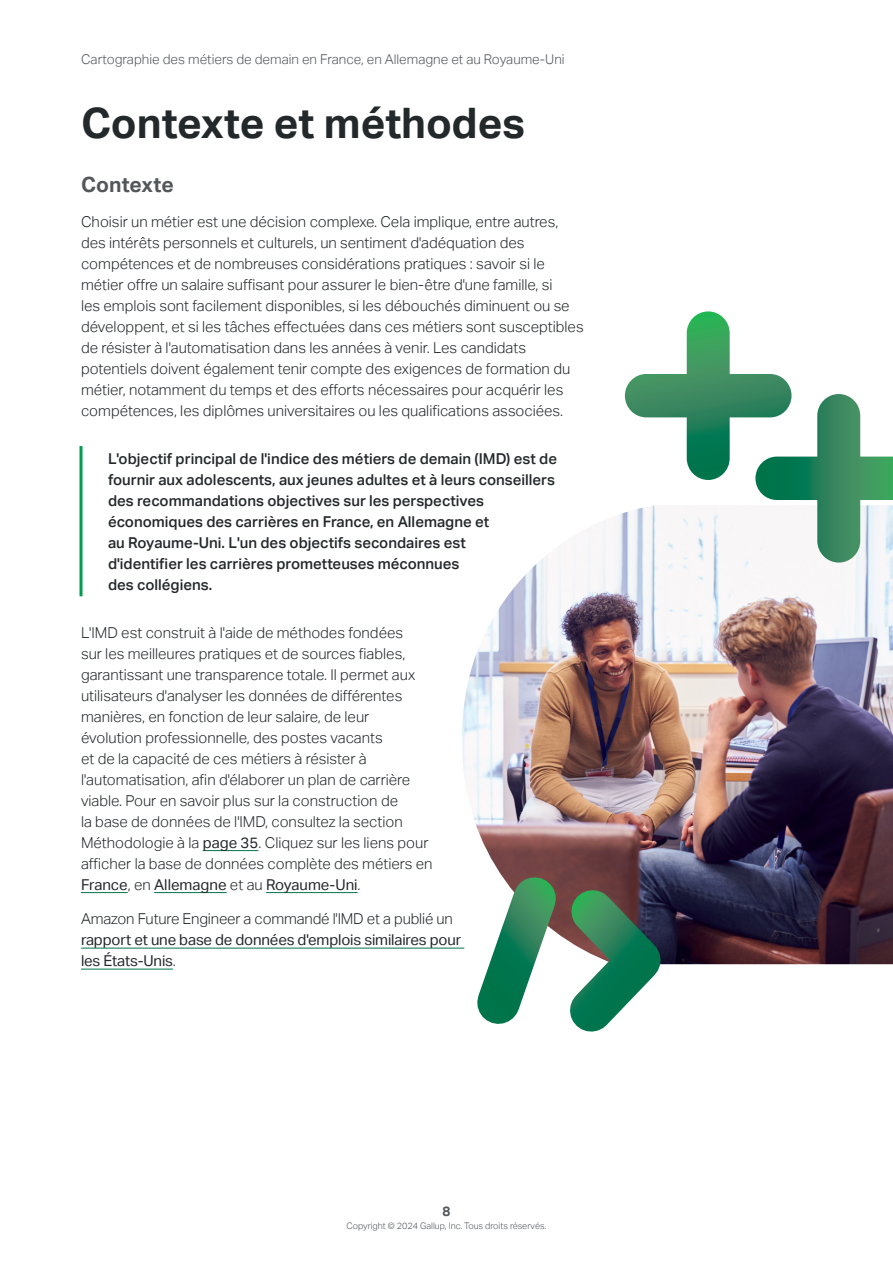
<style>
.page{position:relative;width:893px;height:1263px;background:#fff}
.page>*{position:absolute;margin:0;border:0;box-sizing:border-box;transform-origin:0 0}
.section_header{font:700 42px "Aktiv Grotesk";color:#23282a}
.subhead_lg{font:700 21px "Aktiv Grotesk";color:#52575a}
.body{font:300 15px/21px "Aktiv Grotesk";color:#23282a}
.body_line_emphasis{font:500 15px/21px "Aktiv Grotesk";color:#23282a}
.body-2{font:15px/21px "Aktiv Grotesk";letter-spacing:-.01em;color:#23282a}
.t1{font:300 13.5px "Aktiv Grotesk";color:#52575a}
.t2{font:700 13.5px "Aktiv Grotesk";color:#52575a}
.t3{font:300 9px "Aktiv Grotesk";color:#52575a}
.s1{font-weight:400}
.s2{font-weight:300}
</style>
<div class="page">
<hr style="left:80px;top:446px;width:2px;height:150px;background:#009c4f">
<hr style="left:203px;top:850px;width:55px;height:1px;background:#00754a">
<hr style="left:81px;top:892px;width:47px;height:1px;background:#00754a">
<hr style="left:154px;top:892px;width:73px;height:1px;background:#00754a">
<hr style="left:266px;top:892px;width:92px;height:1px;background:#00754a">
<hr style="left:81px;top:948px;width:383px;height:1px;background:#00754a">
<hr style="left:81px;top:969px;width:92px;height:1px;background:#00754a">
<img style="left:462px;top:512px;width:431px;height:452px">
<svg style="left:625px;top:311px;width:268px;height:252px"></svg>
<svg style="left:444px;top:844px;width:254px;height:188px"></svg>
<p class="t1" style="left:81px;top:51px;width:485px">Cartographie des métiers de demain en France, en Allemagne et au Royaume-Uni</p>
<h2 class="section_header" style="left:81px;top:99px;width:446px">Contexte et méthodes</h2>
<p class="subhead_lg" style="left:81px;top:172px;width:94px">Contexte</p>
<p class="body" style="left:81px;top:211px;width:504px">Choisir un métier est une décision complexe. Cela implique, entre autres, des intérêts personnels et culturels, un sentiment d'adéquation des compétences et de nombreuses considérations pratiques : savoir si le métier offre un salaire suffisant pour assurer le bien-être d'une famille, si<br>les emplois sont facilement disponibles, si les débouchés diminuent ou se développent, et si les tâches effectuées dans ces métiers sont susceptibles de résister à l'automatisation dans les années à venir. Les candidats potentiels doivent également tenir compte des exigences de formation du métier, notamment du temps et des efforts nécessaires pour acquérir les compétences, les diplômes universitaires ou les qualifications associées.</p>
<p class="body_line_emphasis" style="left:108px;top:448px;width:450px">L'objectif principal de l'indice des métiers de demain (IMD) est de fournir aux adolescents, aux jeunes adultes et à leurs conseillers des recommandations objectives sur les perspectives économiques des carrières en France, en Allemagne et<br>au Royaume-Uni. L'un des objectifs secondaires est<br>d'identifier les carrières prometteuses méconnues<br>des collégiens.</p>
<p class="body" style="left:81px;top:622px;width:353px">L'IMD est construit à l'aide de méthodes fondées<br>sur les meilleures pratiques et de sources fiables, garantissant une transparence totale. Il permet aux utilisateurs d'analyser les données de différentes manières, en fonction de leur salaire, de leur évolution professionnelle, des postes vacants<br>et de la capacité de ces métiers à résister à l'automatisation, afin d'élaborer un plan de carrière viable. Pour en savoir plus sur la construction de<br>la base de données de l'IMD, consultez la section Méthodologie à la <span class="s1">page 35</span>. Cliquez sur les liens pour afficher la base de données complète des métiers en <span class="s1">France</span>, en <span class="s1">Allemagne</span> et au <span class="s1">Royaume-Uni</span>.</p>
<p class="body-2" style="left:81px;top:908px;width:382px"><span class="s2">Amazon Future Engineer a commandé l'IMD et a publié un </span>rapport et une base de données d'emplois similaires pour les États-Unis<span class="s2">.</span></p>
<p class="t2" style="left:442px;top:1203px;width:9px">8</p>
<p class="t3" style="left:346px;top:1220px;width:201px">Copyright © 2024 Gallup, Inc. Tous droits réservés.</p>
</div>
